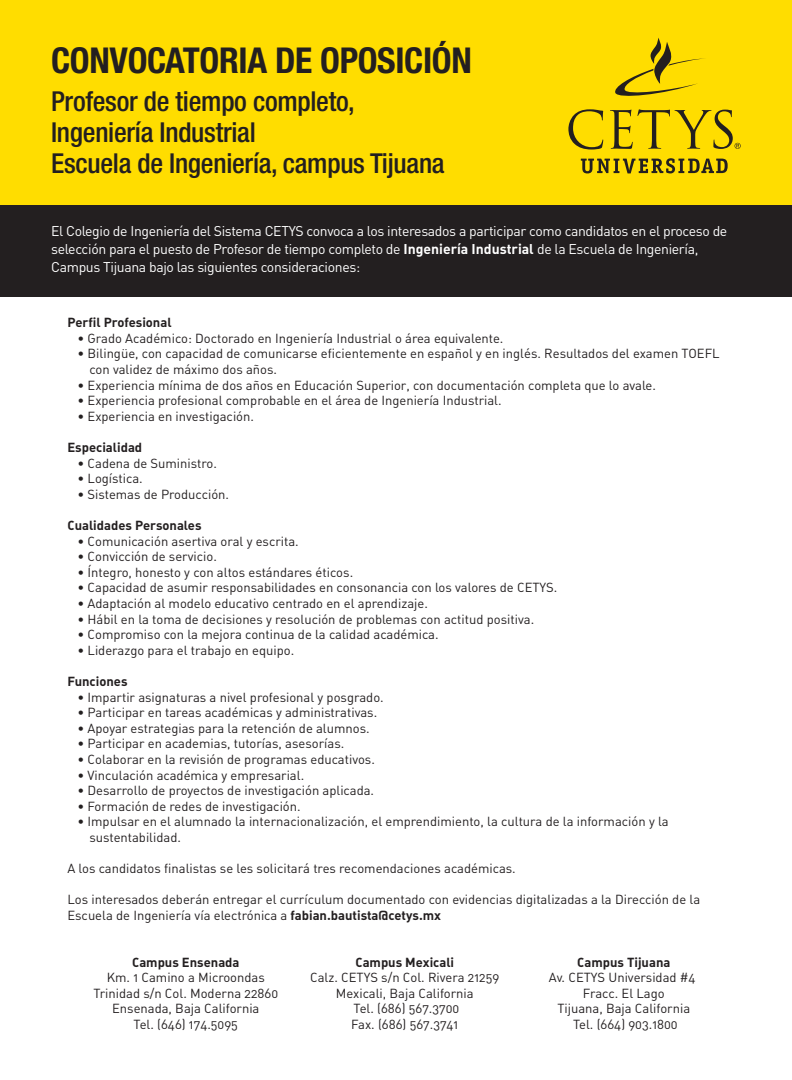
<style>
.page{position:relative;width:792px;height:1080px;background:#fff}
.page>*{position:absolute;margin:0;border:0;box-sizing:border-box;transform-origin:0 0}
.t1{font:700 condensed 35.7px "Helvetica Neue LT Std";letter-spacing:-.01em;color:#231f20}
.t2{font:500 condensed 27.5px/31px "Helvetica Neue LT Std";letter-spacing:-.01em;color:#231f20}
.t3{font:14px/18px "DIN";letter-spacing:-.025em;color:#fff}
.t4{font:13px/15.6px "DIN Regular Alternate";color:#231f20;text-align:center}
.t5{font:13px "DIN Bold Alternate";color:#231f20}
.s1{font-family:"DIN Bold Alternate"}
</style>
<div class="page">
<div style="left:0;top:0;width:792px;height:212px;background:#fd0"></div>
<div style="left:0;top:205px;width:792px;height:92px;background:#231f20"></div>
<svg style="left:615px;top:38px;width:90px;height:58px"></svg>
<svg style="left:581px;top:158px;width:147px;height:15px"></svg>
<svg style="left:568px;top:109px;width:35px;height:41px"></svg>
<svg style="left:610px;top:109px;width:131px;height:40px"></svg>
<h1 class="t1" style="left:51px;top:39px;width:422px">CONVOCATORIA DE OPOSICIÓN</h1>
<h2 class="t2" style="left:51px;top:85px;width:395px">Profesor de tiempo completo,<br>Ingeniería Industrial<br>Escuela de Ingeniería, campus Tijuana</h2>
<p class="t3" style="left:51px;top:222px;width:678px">El Colegio de Ingeniería del Sistema CETYS convoca a los interesados a participar como candidatos en el proceso de selección para el puesto de Profesor de tiempo completo de <span class="s1">Ingeniería Industrial</span> de la Escuela de Ingeniería,<br>Campus Tijuana bajo las siguientes consideraciones:</p>
<p class="t5" style="left:67px;top:314px;width:106px">Perfil Profesional</p>
<p class="t4" style="left:77px;top:330px;width:428px">• Grado Académico: Doctorado en Ingeniería Industrial o área equivalente.</p>
<p class="t4" style="left:89px;top:346px;width:632px;text-align:left;text-indent:-12px">• Bilingüe, con capacidad de comunicarse eficientemente en español y en inglés. Resultados del examen TOEFL con validez de máximo dos años.</p>
<p class="t4" style="left:77px;top:377px;width:580px">• Experiencia mínima de dos años en Educación Superior, con documentación completa que lo avale.</p>
<p class="t4" style="left:77px;top:392px;width:426px">• Experiencia profesional comprobable en el área de Ingeniería Industrial.</p>
<p class="t4" style="left:77px;top:408px;width:178px">• Experiencia en investigación.</p>
<p class="t5" style="left:67px;top:439px;width:76px">Especialidad</p>
<p class="t4" style="left:77px;top:455px;width:141px">• Cadena de Suministro.</p>
<p class="t4" style="left:77px;top:470px;width:67px">• Logística.</p>
<p class="t4" style="left:77px;top:486px;width:153px">• Sistemas de Producción.</p>
<p class="t5" style="left:67px;top:517px;width:136px">Cualidades Personales</p>
<p class="t4" style="left:77px;top:533px;width:223px">• Comunicación asertiva oral y escrita.</p>
<p class="t4" style="left:77px;top:548px;width:141px">• Convicción de servicio.</p>
<p class="t4" style="left:77px;top:564px;width:277px">• Íntegro, honesto y con altos estándares éticos.</p>
<p class="t4" style="left:77px;top:580px;width:482px">• Capacidad de asumir responsabilidades en consonancia con los valores de CETYS.</p>
<p class="t4" style="left:77px;top:595px;width:352px">• Adaptación al modelo educativo centrado en el aprendizaje.</p>
<p class="t4" style="left:77px;top:611px;width:458px">• Hábil en la toma de decisiones y resolución de problemas con actitud positiva.</p>
<p class="t4" style="left:77px;top:626px;width:363px">• Compromiso con la mejora continua de la calidad académica.</p>
<p class="t4" style="left:77px;top:642px;width:218px">• Liderazgo para el trabajo en equipo.</p>
<p class="t5" style="left:67px;top:673px;width:62px">Funciones</p>
<p class="t4" style="left:77px;top:689px;width:308px">• Impartir asignaturas a nivel profesional y posgrado.</p>
<p class="t4" style="left:77px;top:704px;width:301px">• Participar en tareas académicas y administrativas.</p>
<p class="t4" style="left:77px;top:720px;width:294px">• Apoyar estrategias para la retención de alumnos.</p>
<p class="t4" style="left:77px;top:736px;width:268px">• Participar en academias, tutorías, asesorías.</p>
<p class="t4" style="left:77px;top:751px;width:299px">• Colaborar en la revisión de programas educativos.</p>
<p class="t4" style="left:77px;top:767px;width:228px">• Vinculación académica y empresarial.</p>
<p class="t4" style="left:77px;top:782px;width:298px">• Desarrollo de proyectos de investigación aplicada.</p>
<p class="t4" style="left:77px;top:798px;width:225px">• Formación de redes de investigación.</p>
<p class="t4" style="left:89px;top:814px;width:581px;text-align:left;text-indent:-12px">• Impulsar en el alumnado la internacionalización, el emprendimiento, la cultura de la información y la sustentabilidad.</p>
<p class="t4" style="left:67px;top:860px;width:450px">A los candidatos finalistas se les solicitará tres recomendaciones académicas.</p>
<p class="t4" style="left:67px;top:892px;width:634px;text-align:left">Los interesados deberán entregar el currículum documentado con evidencias digitalizadas a la Dirección de la<br>Escuela de Ingeniería vía electrónica a <span class="s1">fabian.bautista@cetys.mx</span></p>
<p class="t5" style="left:132px;top:953px;width:109px">Campus Ensenada</p>
<p class="t4" style="left:93px;top:969px;width:186px">Km. 1 Camino a Microondas<br>Trinidad s/n Col. Moderna 22860<br>Ensenada, Baja California<br>Tel. (646) 174.5095</p>
<p class="t5" style="left:355px;top:953px;width:100px">Campus Mexicali</p>
<p class="t4" style="left:310px;top:969px;width:191px">Calz. CETYS s/n Col. Rivera 21259<br>Mexicali, Baja California<br>Tel. (686) 567.3700<br>Fax. (686) 567.3741</p>
<p class="t5" style="left:577px;top:953px;width:95px">Campus Tijuana</p>
<p class="t4" style="left:549px;top:969px;width:148px">Av. CETYS Universidad #4<br>Fracc. El Lago<br>Tijuana, Baja California<br>Tel. (664) 903.1800</p>
</div>
